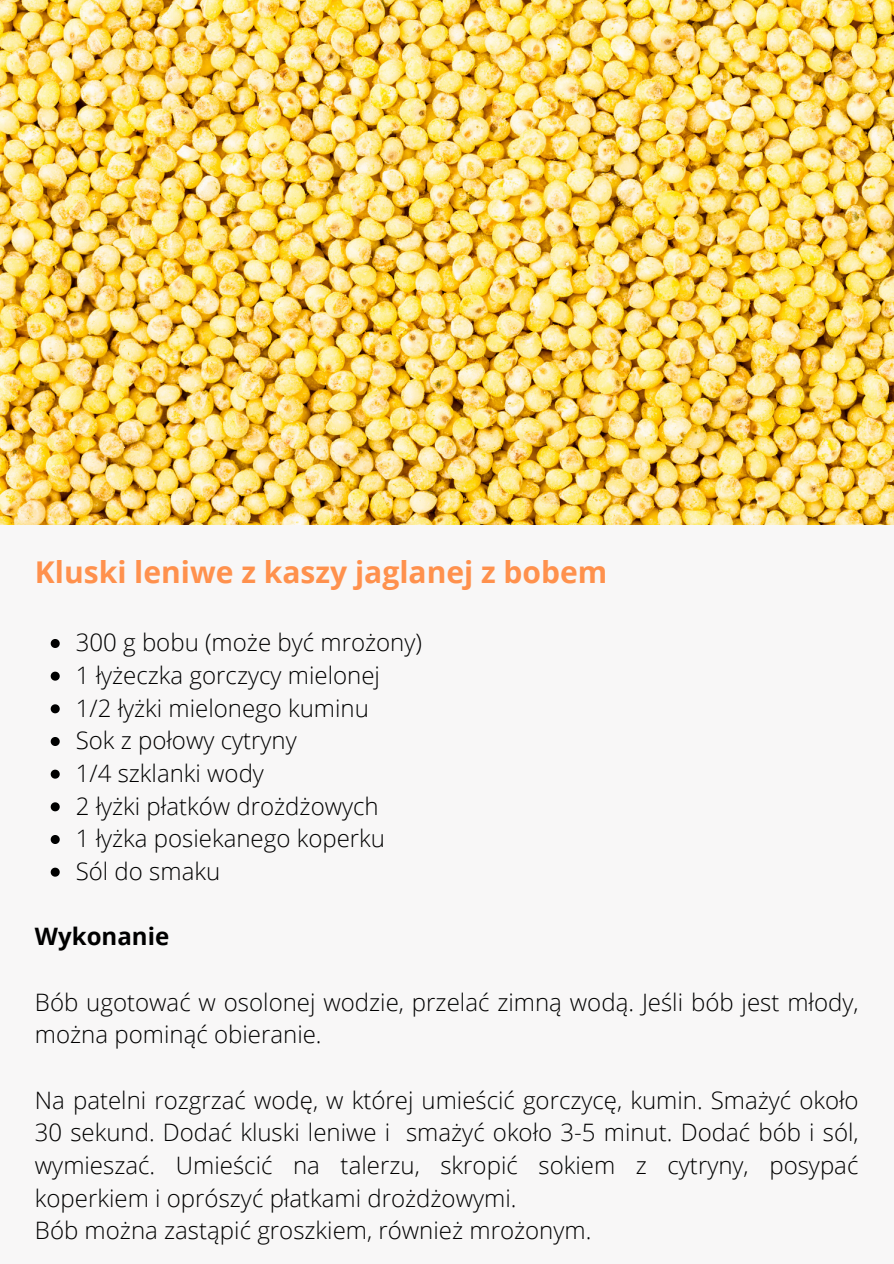
<style>
.page{position:relative;width:894px;height:1264px;background:#fff}
.page>*{position:absolute;margin:0;border:0;box-sizing:border-box;transform-origin:0 0}
.t1{font:700 30px "Open Sans";color:#ff914d}
.t2{font:300 24px/32.7px "Open Sans";color:#000}
.t3{font:700 24px "Open Sans";color:#000}
</style>
<div class="page">
<div style="left:0;top:0;width:893px;height:1263px;background:#f8f7f7"></div>
<img style="left:0;top:0;width:893px;height:525px">
<svg style="left:51px;top:639px;width:9px;height:9px"></svg>
<svg style="left:51px;top:671px;width:9px;height:9px"></svg>
<svg style="left:51px;top:704px;width:9px;height:9px"></svg>
<svg style="left:51px;top:737px;width:9px;height:9px"></svg>
<svg style="left:51px;top:769px;width:9px;height:9px"></svg>
<svg style="left:51px;top:802px;width:9px;height:9px"></svg>
<svg style="left:51px;top:835px;width:9px;height:9px"></svg>
<svg style="left:51px;top:867px;width:9px;height:9px"></svg>
<p class="t1" style="left:35px;top:550px;width:574px">Kluski leniwe z kaszy jaglanej z bobem</p>
<p class="t2" style="left:76px;top:625px;width:347px">300 g bobu (może być mrożony)<br>1 łyżeczka gorczycy mielonej<br>1/2 łyżki mielonego kuminu<br>Sok z połowy cytryny<br>1/4 szklanki wody<br>2 łyżki płatków drożdżowych<br>1 łyżka posiekanego koperku<br>Sól do smaku</p>
<p class="t3" style="left:35px;top:919px;width:136px">Wykonanie</p>
<p class="t2" style="left:35px;top:985px;width:825px">Bób ugotować w osolonej wodzie, przelać zimną wodą. Jeśli bób jest młody, można pominąć obieranie.</p>
<p class="t2" style="left:35px;top:1083px;width:825px">Na patelni rozgrzać wodę, w której umieścić gorczycę, kumin. Smażyć około 30 sekund. Dodać kluski leniwe i smażyć około 3-5 minut. Dodać bób i sól, wymieszać. Umieścić na talerzu, skropić sokiem z cytryny, posypać koperkiem i oprószyć płatkami drożdżowymi.<br>Bób można zastąpić groszkiem, również mrożonym.</p>
</div>
